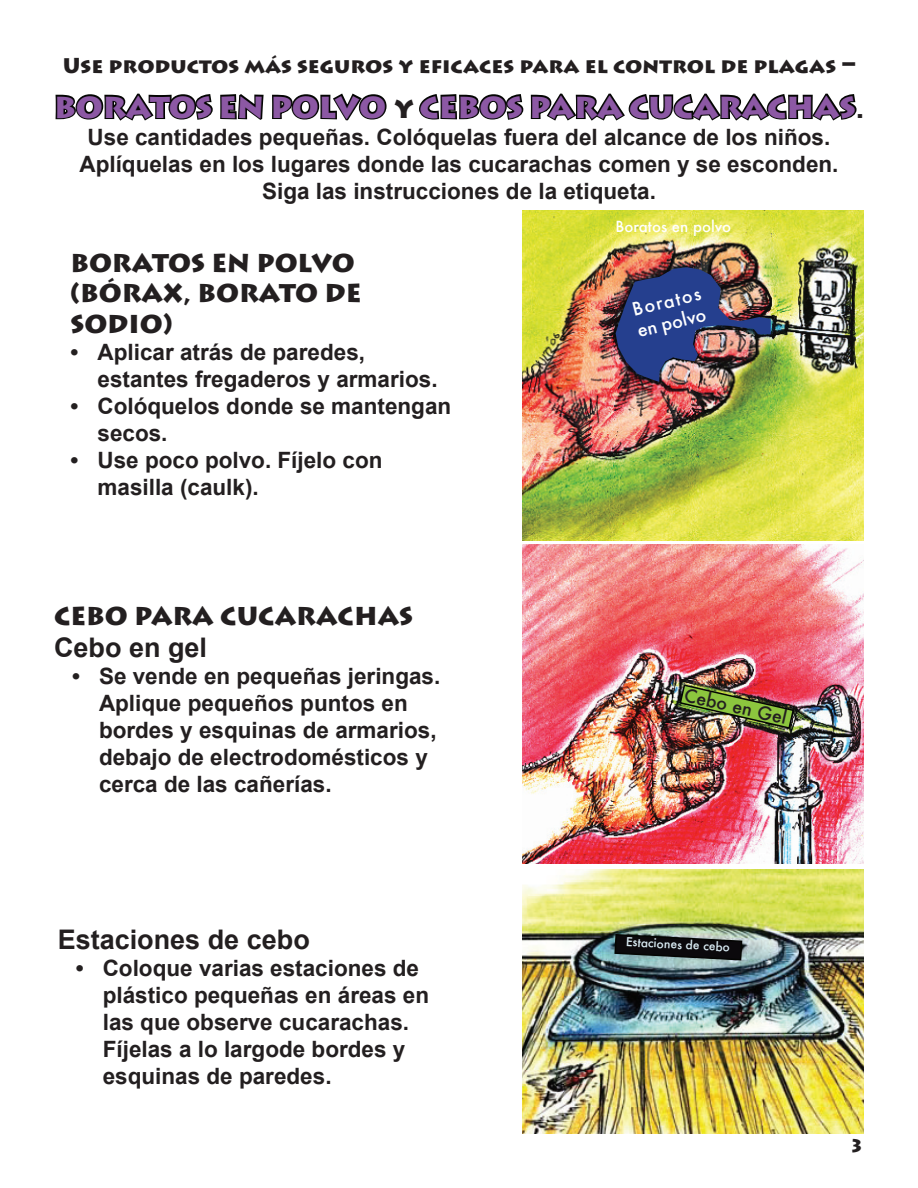
<style>
.page{position:relative;width:918px;height:1188px;background:#fff}
.page>*{position:absolute;margin:0;border:0;box-sizing:border-box;transform-origin:0 0}
.t1{font:900 30px "Lithos Pro";color:#8c58a4}
.t2{font:700 27px "Arial";color:#231f20}
.t3{font:900 25.5px/30.6px "Lithos Pro";color:#231f20}
.t4{font:700 22.5px/27px "Arial";color:#231f20}
.t5{font:900 21px "Lithos Pro";color:#231f20}
.t6{font:500 18px/21.6px "Futura";color:#fff}
.t7{font:500 18px "Futura";color:#231f20}
.t8{font:900 18px "Lithos Pro";color:#231f20}
.t9{font:500 15px "Futura";color:#fff}
.t10{font:500 12px "Futura";color:#dbedf5}
.s1{font-size:25.5px}
.s2{font-size:25.5px;color:#231f20}
</style>
<div class="page">
<svg style="left:55px;top:93px;width:209px;height:28px"></svg>
<svg style="left:272px;top:93px;width:115px;height:28px"></svg>
<svg style="left:419px;top:93px;width:438px;height:28px"></svg>
<img style="left:522px;top:210px;width:342px;height:330px">
<img style="left:522px;top:545px;width:342px;height:319px">
<img style="left:522px;top:869px;width:342px;height:265px">
<img style="left:679px;top:683px;width:116px;height:47px">
<img style="left:616px;top:267px;width:155px;height:115px">
<svg style="left:614px;top:933px;width:129px;height:28px;background:#363e3e"></svg>
<p class="t5" style="left:63px;top:52px;width:794px">Use productos más seguros y eficaces para el control de plagas <span class="s1">–</span></p>
<h1 class="t1" style="left:54px;top:88px;width:812px">BORATOS EN POLVO <span class="s2">Y</span> CEBOS PARA CUCARACHAS<span class="s2">.</span></h1>
<p class="t4" style="left:79px;top:124px;width:761px;text-align:center">Use cantidades pequeñas. Colóquelas fuera del alcance de los niños.<br>Aplíquelas en los lugares donde las cucarachas comen y se esconden.<br>Siga las instrucciones de la etiqueta.</p>
<p class="t3" style="left:70px;top:248px;width:293px">BORATOS EN POLVO (BÓRAX, BORATO DE<br>SODIO)</p>
<p class="t4" style="left:98px;top:339px;width:342px;text-indent:-27px">• Aplicar atrás de paredes, estantes fregaderos y armarios.</p>
<p class="t4" style="left:98px;top:393px;width:355px;text-indent:-27px">• Colóquelos donde se mantengan secos.</p>
<p class="t4" style="left:98px;top:447px;width:287px;text-indent:-27px">• Use poco polvo. Fíjelo con masilla (caulk).</p>
<p class="t3" style="left:54px;top:601px;width:361px">CEBO PARA CUCARACHAS</p>
<p class="t2" style="left:54px;top:630px;width:155px">Cebo en gel</p>
<p class="t4" style="left:99px;top:664px;width:343px;text-indent:-27px">• Se vende en pequeñas jeringas.<br>Aplique pequeños puntos en bordes y esquinas de armarios, debajo de electrodomésticos y cerca de las cañerías.</p>
<p class="t2" style="left:58px;top:922px;width:254px">Estaciones de cebo</p>
<p class="t4" style="left:103px;top:956px;width:328px;text-indent:-27px">• Coloque varias estaciones de plástico pequeñas en áreas en las que observe cucarachas.<br>Fíjelas a lo largode bordes y esquinas de paredes.</p>
<p class="t9" style="left:616px;top:216px;width:117px">Boratos en polvo</p>
<p class="t6" style="left:630px;top:299px;width:72px;rotate:-14deg">Boratos en polvo</p>
<p class="t7" style="left:687px;top:682px;width:106px;rotate:13deg">Cebo en Gel</p>
<p class="t10" style="left:626px;top:933px;width:106px;rotate:3deg">Estaciones de cebo</p>
<p class="t8" style="left:849px;top:1134px;width:16px">3</p>
</div>
